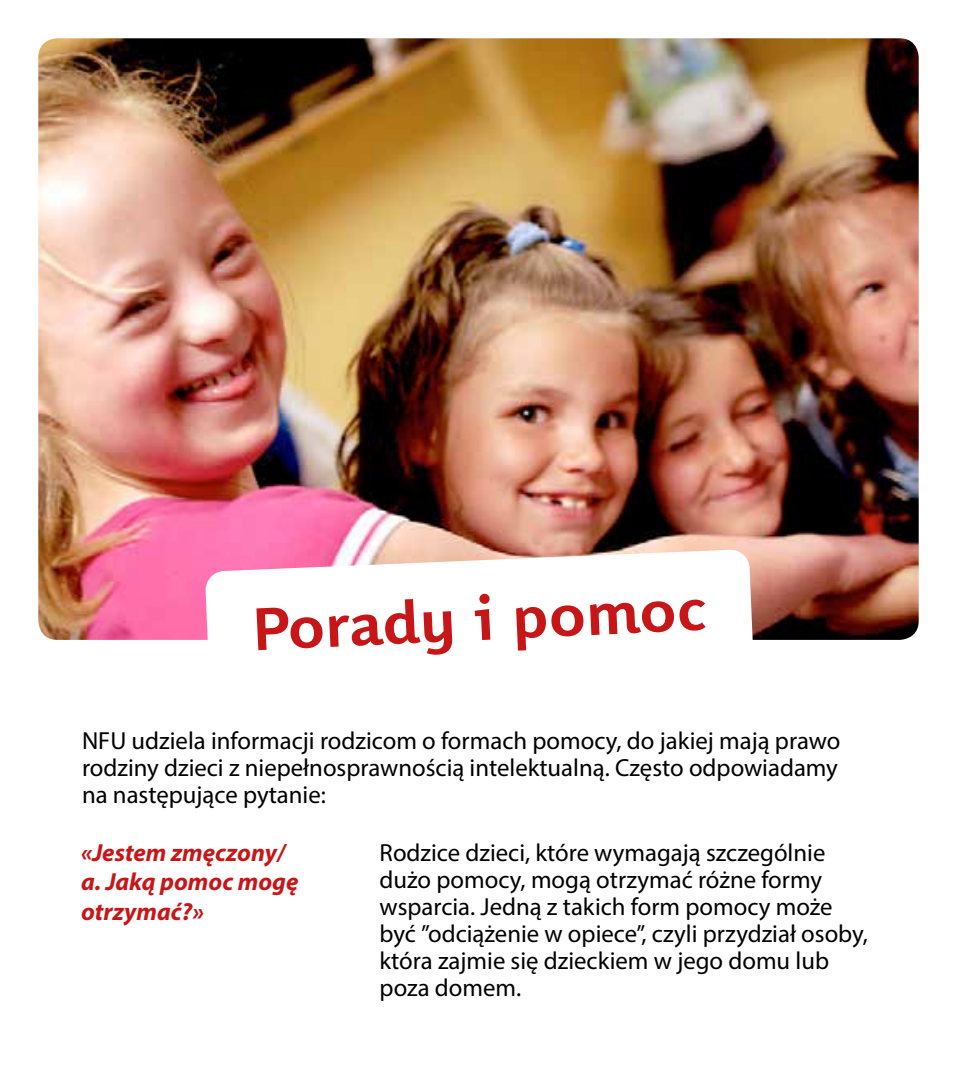
<style>
.page{position:relative;width:957px;height:1085px;background:#fff}
.page>*{position:absolute;margin:0;border:0;box-sizing:border-box;transform-origin:0 0}
.t1{font:700 58.5px "Karbid OT";color:#c71618}
.t2{font:24.75px/27px "Myriad Pro";color:#000}
.t3{font:italic 700 24.75px/29.2px "Myriad Pro";color:#c71618}
.t4{font:italic 700 24.75px "Myriad Pro";letter-spacing:.015em;color:#c90c0f}
</style>
<div class="page">
<img style="left:38px;top:38px;width:880px;height:601px">
<svg style="left:205px;top:549px;width:549px;height:91px"></svg>
<svg style="left:211px;top:582px;width:538px;height:58px"></svg>
<h1 class="t1" style="left:250px;top:592px;width:457px;rotate:-3deg">Porady i pomoc</h1>
<p class="t2" style="left:82px;top:727px;width:760px;text-align:justify">NFU udziela informacji rodzicom o formach pomocy, do jakiej mają prawo rodziny dzieci z niepełnosprawnością intelektualną. Często odpowiadamy na następujące pytanie:</p>
<p class="t2" style="left:81px;top:729px;width:717px;line-height:29.2px">NFU gir informasjon til foreldre om hva slags hjelp familier til barn med utviklingshemning har rett til. Her er noen spørsmål vi ofte svarer på:</p>
<p class="t3" style="left:81px;top:837px;width:219px">«Jestem zmęczony/ a. Jaką pomoc mogę otrzymać?»</p>
<p class="t2" style="left:379px;top:838px;width:490px">Rodzice dzieci, które wymagają szczególnie dużo pomocy, mogą otrzymać różne formy wsparcia. Jedną z takich form pomocy może być ”odciążenie w opiece”, czyli przydział osoby, która zajmie się dzieckiem w jego domu lub poza domem.</p>
<p class="t4" style="left:81px;top:843px;width:179px">hjelp kan jeg få?</p>
<p class="t2" style="left:377px;top:844px;width:428px;line-height:29.2px">kan få ulike former for støtte. De kan for eksempel få noen til å passe barnet, i eller utenfor hjemmet. Det kalles avlastning.</p>
</div>
